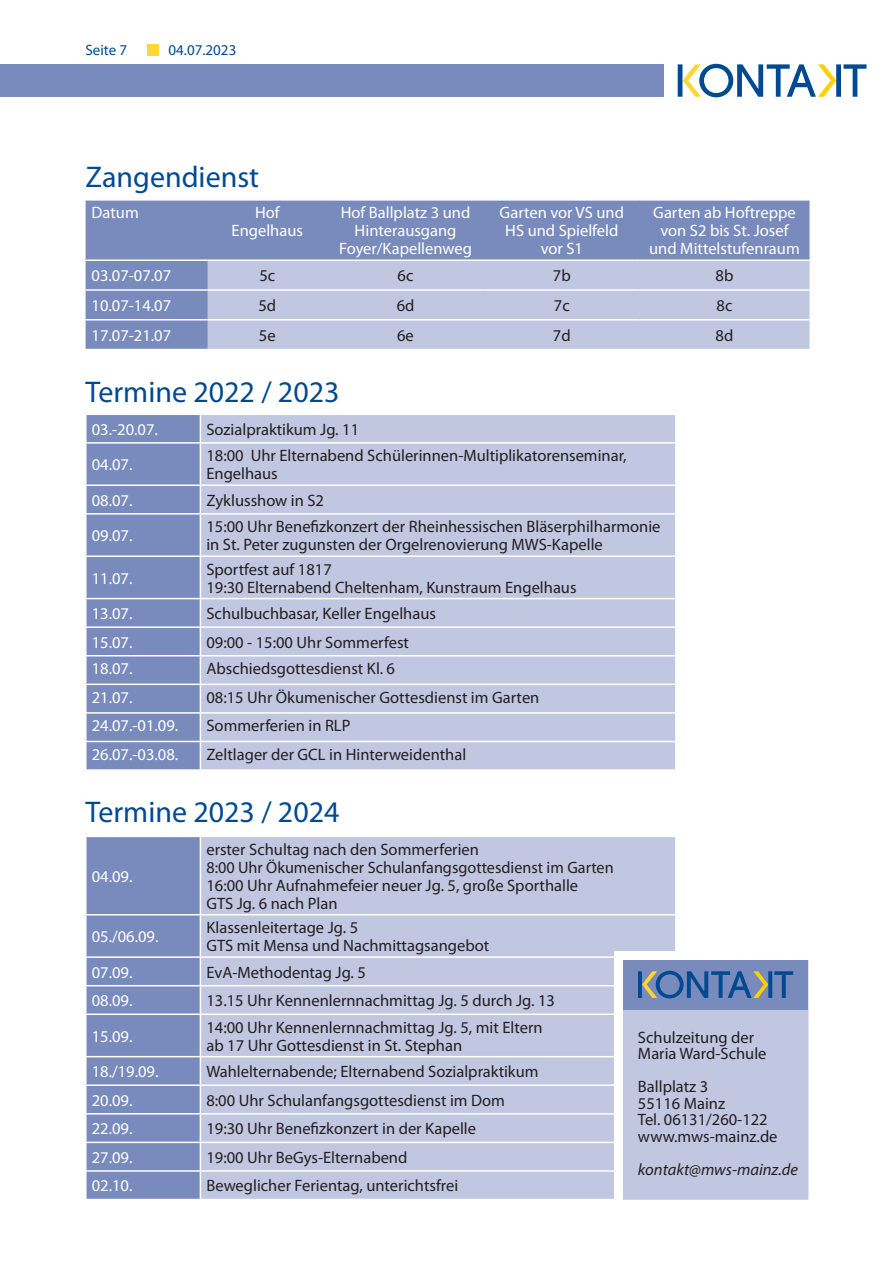
<style>
.page{position:relative;width:893px;height:1263px;background:#fff}
.page>*{position:absolute;margin:0;border:0;box-sizing:border-box;transform-origin:0 0}
.Headline{font:30px "Myriad Pro";color:#014990}
.Copy_Fettung1{font:16.5px/18px "Myriad Pro";color:#231f20}
.Copy_Fettung1-2{font:16.5px/18px "Myriad Pro";color:#fff;text-align:center}
.t1{font:italic 16.5px "Myriad Pro";color:#231f20}
.t2{font:15px "Myriad Pro";color:#014990}
</style>
<div class="page">
<svg style="left:678px;top:64px;width:188px;height:33px"></svg>
<div style="left:0;top:64px;width:663px;height:33px;background:#788bbc"></div>
<div style="left:148px;top:44px;width:11px;height:11px;background:#ffd636"></div>
<div style="left:86px;top:201px;width:723px;height:148px;background:#788bbc"></div>
<div style="left:208px;top:261px;width:601px;height:88px;background:#c1c7e1"></div>
<hr style="left:86px;top:259px;width:122px;height:2px;background:#fff">
<hr style="left:208px;top:259px;width:119px;height:2px;background:#fff">
<hr style="left:327px;top:259px;width:157px;height:2px;background:#fff">
<hr style="left:484px;top:259px;width:155px;height:2px;background:#fff">
<hr style="left:639px;top:259px;width:170px;height:2px;background:#fff">
<hr style="left:86px;top:289px;width:122px;height:2px;background:#fff">
<hr style="left:208px;top:289px;width:119px;height:2px;background:#fff">
<hr style="left:327px;top:289px;width:157px;height:2px;background:#fff">
<hr style="left:484px;top:289px;width:155px;height:2px;background:#fff">
<hr style="left:639px;top:289px;width:170px;height:2px;background:#fff">
<hr style="left:86px;top:319px;width:122px;height:1px;background:#fff">
<hr style="left:208px;top:319px;width:119px;height:1px;background:#fff">
<hr style="left:327px;top:319px;width:157px;height:1px;background:#fff">
<hr style="left:484px;top:319px;width:155px;height:1px;background:#fff">
<hr style="left:639px;top:319px;width:170px;height:1px;background:#fff">
<div style="left:201px;top:415px;width:474px;height:354px;background:#c1c7e1"></div>
<hr style="left:200px;top:442px;width:477px;height:2px;background:#fff">
<hr style="left:200px;top:484px;width:477px;height:2px;background:#fff">
<hr style="left:200px;top:513px;width:477px;height:2px;background:#fff">
<hr style="left:200px;top:555px;width:477px;height:2px;background:#fff">
<hr style="left:200px;top:598px;width:477px;height:1px;background:#fff">
<hr style="left:200px;top:626px;width:477px;height:2px;background:#fff">
<hr style="left:200px;top:655px;width:477px;height:1px;background:#fff">
<hr style="left:200px;top:683px;width:477px;height:2px;background:#fff">
<hr style="left:200px;top:712px;width:477px;height:2px;background:#fff">
<hr style="left:200px;top:741px;width:477px;height:1px;background:#fff">
<svg style="left:86px;top:414px;width:115px;height:355px;background:#8192c0"></svg>
<div style="left:201px;top:837px;width:474px;height:362px;background:#c1c7e1"></div>
<hr style="left:200px;top:914px;width:477px;height:1px;background:#fff">
<hr style="left:200px;top:956px;width:477px;height:2px;background:#fff">
<hr style="left:200px;top:985px;width:477px;height:1px;background:#fff">
<hr style="left:200px;top:1013px;width:477px;height:2px;background:#fff">
<hr style="left:200px;top:1056px;width:477px;height:1px;background:#fff">
<hr style="left:200px;top:1084px;width:477px;height:2px;background:#fff">
<hr style="left:200px;top:1113px;width:477px;height:1px;background:#fff">
<hr style="left:200px;top:1142px;width:477px;height:1px;background:#fff">
<hr style="left:200px;top:1170px;width:477px;height:2px;background:#fff">
<svg style="left:86px;top:836px;width:115px;height:363px;background:#8092c0"></svg>
<svg style="left:609px;top:946px;width:200px;height:254px;background:#c7cde4"></svg>
<div style="left:623px;top:960px;width:185px;height:49px;background:#788bbc"></div>
<svg style="left:638px;top:971px;width:155px;height:27px"></svg>
<p class="t2" style="left:85px;top:41px;width:43px">Seite 7</p>
<p class="t2" style="left:169px;top:41px;width:69px">04.07.2023</p>
<p class="Headline" style="left:86px;top:159px;width:175px">Zangendienst</p>
<p class="Copy_Fettung1-2" style="left:92px;top:203px;width:49px">Datum</p>
<p class="Copy_Fettung1-2" style="left:232px;top:203px;width:73px">Hof<br>Engelhaus</p>
<p class="Copy_Fettung1-2" style="left:339px;top:203px;width:134px">Hof Ballplatz 3 und<br>Hinterausgang<br>Foyer/Kapellenweg</p>
<p class="Copy_Fettung1-2" style="left:500px;top:203px;width:126px">Garten vor VS und<br>HS und Spielfeld vor S1</p>
<p class="Copy_Fettung1-2" style="left:649px;top:203px;width:152px">Garten ab Hoftreppe von S2 bis St. Josef und Mittelstufenraum</p>
<p class="Copy_Fettung1-2" style="left:92px;top:266px;width:81px">03.07-07.07</p>
<p class="Copy_Fettung1" style="left:259px;top:266px;width:17px">5c</p>
<p class="Copy_Fettung1" style="left:398px;top:266px;width:17px">6c</p>
<p class="Copy_Fettung1" style="left:553px;top:266px;width:19px">7b</p>
<p class="Copy_Fettung1" style="left:715px;top:266px;width:19px">8b</p>
<p class="Copy_Fettung1-2" style="left:92px;top:296px;width:81px">10.07-14.07</p>
<p class="Copy_Fettung1" style="left:258px;top:296px;width:19px">5d</p>
<p class="Copy_Fettung1" style="left:397px;top:296px;width:19px">6d</p>
<p class="Copy_Fettung1" style="left:554px;top:296px;width:17px">7c</p>
<p class="Copy_Fettung1" style="left:716px;top:296px;width:17px">8c</p>
<p class="Copy_Fettung1-2" style="left:92px;top:326px;width:81px">17.07-21.07</p>
<p class="Copy_Fettung1" style="left:259px;top:326px;width:18px">5e</p>
<p class="Copy_Fettung1" style="left:397px;top:326px;width:18px">6e</p>
<p class="Copy_Fettung1" style="left:553px;top:326px;width:19px">7d</p>
<p class="Copy_Fettung1" style="left:716px;top:326px;width:19px">8d</p>
<p class="Headline" style="left:86px;top:373px;width:255px">Termine 2022 / 2023</p>
<p class="Copy_Fettung1-2" style="left:92px;top:420px;width:68px">03.-20.07.</p>
<p class="Copy_Fettung1" style="left:206px;top:420px;width:154px">Sozialpraktikum Jg. 11</p>
<p class="Copy_Fettung1-2" style="left:92px;top:455px;width:42px">04.07.</p>
<p class="Copy_Fettung1" style="left:206px;top:446px;width:422px">18:00 Uhr Elternabend Schülerinnen-Multiplikatorenseminar,<br>Engelhaus</p>
<p class="Copy_Fettung1-2" style="left:92px;top:491px;width:42px">08.07.</p>
<p class="Copy_Fettung1" style="left:206px;top:491px;width:119px">Zyklusshow in S2</p>
<p class="Copy_Fettung1-2" style="left:92px;top:526px;width:42px">09.07.</p>
<p class="Copy_Fettung1" style="left:206px;top:517px;width:456px">15:00 Uhr Benefizkonzert der Rheinhessischen Bläserphilharmonie in St. Peter zugunsten der Orgelrenovierung MWS-Kapelle</p>
<p class="Copy_Fettung1-2" style="left:92px;top:569px;width:42px">11.07.</p>
<p class="Copy_Fettung1" style="left:206px;top:560px;width:372px">Sportfest auf 1817<br>19:30 Elternabend Cheltenham, Kunstraum Engelhaus</p>
<p class="Copy_Fettung1-2" style="left:92px;top:604px;width:42px">13.07.</p>
<p class="Copy_Fettung1" style="left:206px;top:604px;width:231px">Schulbuchbasar, Keller Engelhaus</p>
<p class="Copy_Fettung1-2" style="left:92px;top:633px;width:42px">15.07.</p>
<p class="Copy_Fettung1" style="left:206px;top:633px;width:204px">09:00 - 15:00 Uhr Sommerfest</p>
<p class="Copy_Fettung1-2" style="left:92px;top:659px;width:42px">18.07.</p>
<p class="Copy_Fettung1" style="left:206px;top:659px;width:190px">Abschiedsgottesdienst Kl. 6</p>
<p class="Copy_Fettung1-2" style="left:92px;top:688px;width:42px">21.07.</p>
<p class="Copy_Fettung1" style="left:206px;top:688px;width:334px">08:15 Uhr Ökumenischer Gottesdienst im Garten</p>
<p class="Copy_Fettung1-2" style="left:92px;top:716px;width:88px">24.07.-01.09.</p>
<p class="Copy_Fettung1" style="left:206px;top:716px;width:146px">Sommerferien in RLP</p>
<p class="Copy_Fettung1-2" style="left:92px;top:745px;width:88px">26.07.-03.08.</p>
<p class="Copy_Fettung1" style="left:206px;top:745px;width:261px">Zeltlager der GCL in Hinterweidenthal</p>
<p class="Headline" style="left:86px;top:793px;width:255px">Termine 2023 / 2024</p>
<p class="Copy_Fettung1-2" style="left:92px;top:867px;width:42px">04.09.</p>
<p class="Copy_Fettung1" style="left:206px;top:840px;width:409px">erster Schultag nach den Sommerferien<br>8:00 Uhr Ökumenischer Schulanfangsgottesdienst im Garten 16:00 Uhr Aufnahmefeier neuer Jg. 5, große Sporthalle<br>GTS Jg. 6 nach Plan</p>
<p class="Copy_Fettung1-2" style="left:92px;top:927px;width:68px">05./06.09.</p>
<p class="Copy_Fettung1" style="left:206px;top:918px;width:284px">Klassenleitertage Jg. 5<br>GTS mit Mensa und Nachmittagsangebot</p>
<p class="Copy_Fettung1-2" style="left:92px;top:963px;width:42px">07.09.</p>
<p class="Copy_Fettung1" style="left:206px;top:963px;width:161px">EvA-Methodentag Jg. 5</p>
<p class="Copy_Fettung1-2" style="left:92px;top:991px;width:42px">08.09.</p>
<p class="Copy_Fettung1" style="left:206px;top:991px;width:350px">13.15 Uhr Kennenlernnachmittag Jg. 5 durch Jg. 13</p>
<p class="Copy_Fettung1-2" style="left:92px;top:1027px;width:42px">15.09.</p>
<p class="Copy_Fettung1" style="left:206px;top:1018px;width:338px">14:00 Uhr Kennenlernnachmittag Jg. 5, mit Eltern ab 17 Uhr Gottesdienst in St. Stephan</p>
<p class="Copy_Fettung1-2" style="left:92px;top:1062px;width:68px">18./19.09.</p>
<p class="Copy_Fettung1" style="left:206px;top:1062px;width:334px">Wahlelternabende; Elternabend Sozialpraktikum</p>
<p class="Copy_Fettung1-2" style="left:92px;top:1091px;width:42px">20.09.</p>
<p class="Copy_Fettung1" style="left:206px;top:1091px;width:300px">8:00 Uhr Schulanfangsgottesdienst im Dom</p>
<p class="Copy_Fettung1-2" style="left:92px;top:1119px;width:42px">22.09.</p>
<p class="Copy_Fettung1" style="left:206px;top:1119px;width:271px">19:30 Uhr Benefizkonzert in der Kapelle</p>
<p class="Copy_Fettung1-2" style="left:92px;top:1148px;width:42px">27.09.</p>
<p class="Copy_Fettung1" style="left:206px;top:1148px;width:203px">19:00 Uhr BeGys-Elternabend</p>
<p class="Copy_Fettung1-2" style="left:92px;top:1177px;width:42px">02.10.</p>
<p class="Copy_Fettung1" style="left:206px;top:1177px;width:253px">Beweglicher Ferientag, unterichtsfrei</p>
<p class="Copy_Fettung1" style="left:638px;top:1028px;width:118px">Schulzeitung der</p>
<p class="Copy_Fettung1" style="left:638px;top:1044px;width:130px">Maria Ward-Schule</p>
<p class="Copy_Fettung1" style="left:638px;top:1077px;width:72px">Ballplatz 3</p>
<p class="Copy_Fettung1" style="left:638px;top:1094px;width:89px">55116 Mainz</p>
<p class="Copy_Fettung1" style="left:638px;top:1110px;width:131px">Tel. 06131/260-122</p>
<p class="Copy_Fettung1" style="left:638px;top:1127px;width:141px">www.mws-mainz.de</p>
<p class="t1" style="left:638px;top:1159px;width:162px">kontakt@mws-mainz.de</p>
</div>
